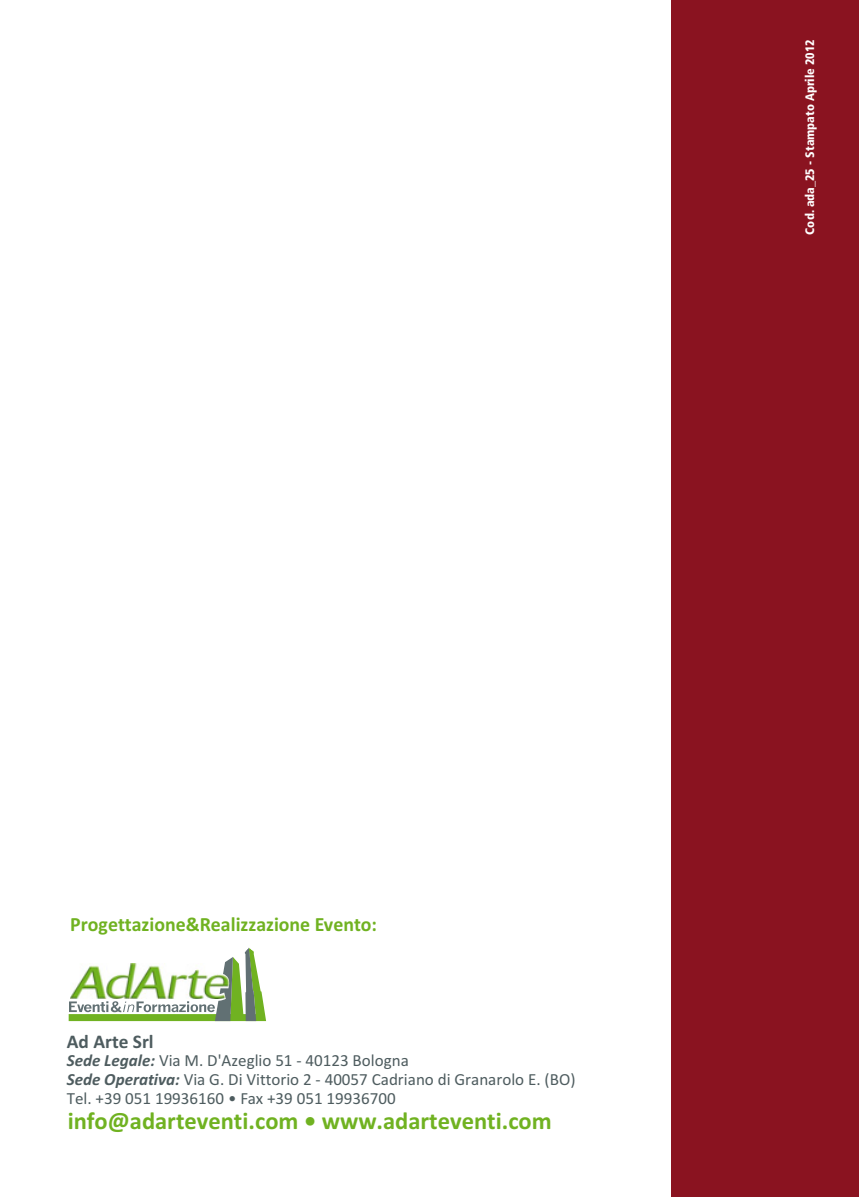
<style>
.page{position:relative;width:859px;height:1197px;background:#fff}
.page>*{position:absolute;margin:0;border:0;box-sizing:border-box;transform-origin:0 0}
.t1{font:700 24.6px "Calibri";color:#70b221}
.t2{font:700 20.2px "Calibri";color:#70b221}
.t3{font:700 19.4px "Calibri";color:#4e5c5f}
.t4{font:17px/18.8px "Calibri";color:#4e5c5f}
.t5{font:900 condensed 12.2px "Frutiger";color:#fff}
.s1{font-weight:700;font-style:italic}
</style>
<div class="page">
<div style="left:670px;top:0;width:188px;height:1196px;background:#8a1320"></div>
<svg style="left:69px;top:947px;width:197px;height:73px"></svg>
<p class="t5" style="left:804px;top:234px;width:197px;rotate:-90deg">Cod. ada_25 - Stampato Aprile 2012</p>
<p class="t2" style="left:70px;top:916px;width:308px">Progettazione&amp;Realizzazione Evento:</p>
<p class="t3" style="left:67px;top:1034px;width:88px">Ad Arte Srl</p>
<p class="t4" style="left:67px;top:1052px;width:510px"><span class="s1">Sede Legale:</span> Via M. D'Azeglio 51 - 40123 Bologna<br><span class="s1">Sede Operativa:</span> Via G. Di Vittorio 2 - 40057 Cadriano di Granarolo E. (BO)<br>Tel. +39 051 19936160 • Fax +39 051 19936700</p>
<h1 class="t1" style="left:68px;top:1111px;width:485px">info@adarteventi.com • www.adarteventi.com</h1>
</div>
